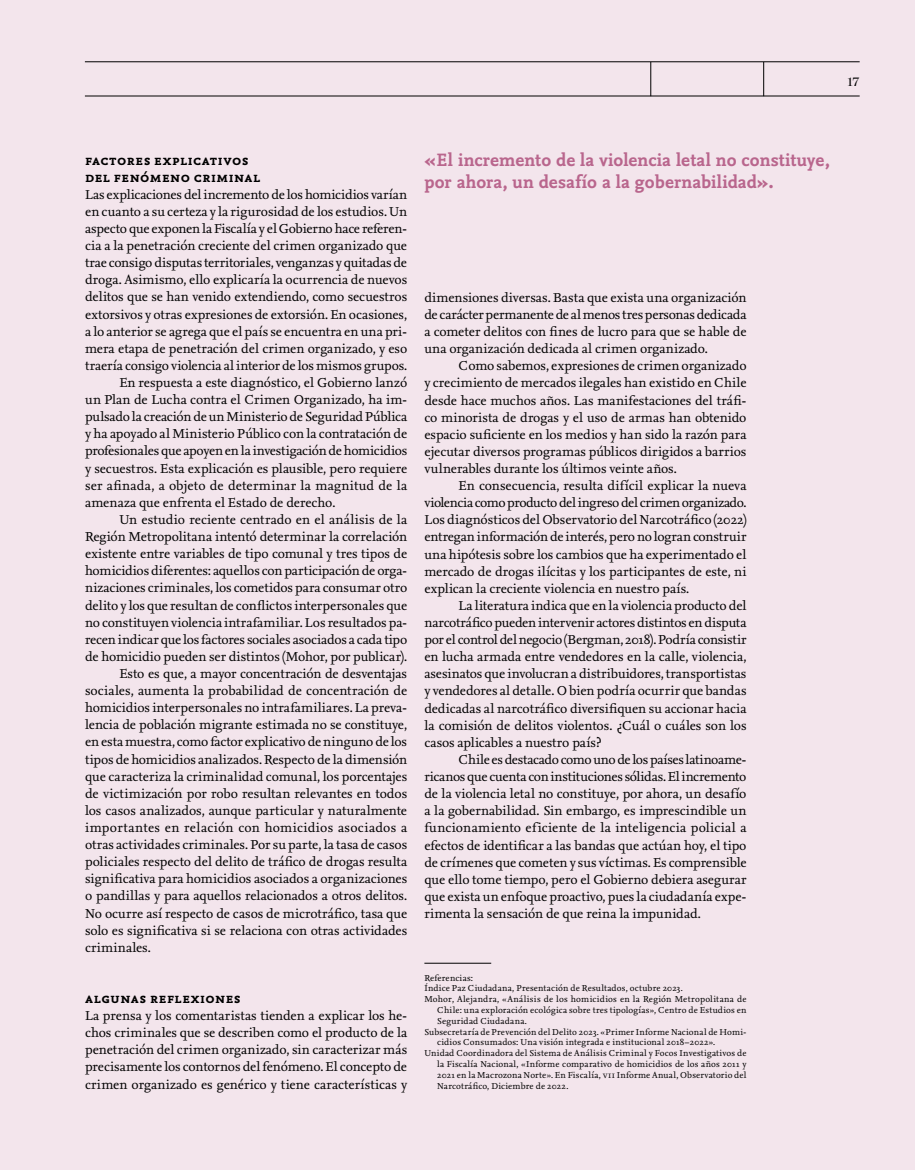
<style>
.page{position:relative;width:915px;height:1170px;background:#fff}
.page>*{position:absolute;margin:0;border:0;box-sizing:border-box;transform-origin:0 0}
.t1{font:700 18.75px/22.5px "Nexus Mix Pro";color:#b9668d}
.t2{font:700 15px/17.1px "Nexus Mix Pro";letter-spacing:.03em;color:#000}
.t3{font:13.5px/17.1px "Nexus Serif Pro";letter-spacing:-.01em;color:#000;text-align:justify}
.t4{font:500 12px "Chapman";color:#000}
.t5{font:9px "Nexus Serif Pro";letter-spacing:.02em;color:#000}
</style>
<div class="page">
<div style="left:0;top:0;width:914px;height:1169px;background:#f3e5ec"></div>
<hr style="left:424px;top:962px;width:67px;height:1px;background:#000">
<hr style="left:85px;top:61px;width:774px;height:1px;background:#000">
<hr style="left:85px;top:96px;width:774px;height:1px;background:#000">
<hr style="left:763px;top:62px;width:1px;height:34px;background:#000">
<hr style="left:650px;top:62px;width:1px;height:34px;background:#000">
<p class="t4" style="left:847px;top:73px;width:13px">17</p>
<p class="t2" style="left:85px;top:150px;width:177px">factores explicativos del fenómeno criminal</p>
<p class="t3" style="left:85px;top:185px;width:323px">Las explicaciones del incremento de los homicidios varían</p>
<p class="t3" style="left:85px;top:202px;width:323px">en cuanto a su certeza y la rigurosidad de los estudios. Un</p>
<p class="t3" style="left:85px;top:219px;width:323px">aspecto que exponen la Fiscalía y el Gobierno hace referen-</p>
<p class="t3" style="left:85px;top:236px;width:323px">cia a la penetración creciente del crimen organizado que</p>
<p class="t3" style="left:85px;top:253px;width:323px">trae consigo disputas territoriales, venganzas y quitadas de</p>
<p class="t3" style="left:85px;top:271px;width:323px">droga. Asimismo, ello explicaría la ocurrencia de nuevos</p>
<p class="t3" style="left:85px;top:288px;width:323px">delitos que se han venido extendiendo, como secuestros</p>
<p class="t3" style="left:85px;top:305px;width:323px">extorsivos y otras expresiones de extorsión. En ocasiones,</p>
<p class="t3" style="left:85px;top:322px;width:323px">a lo anterior se agrega que el país se encuentra en una pri-</p>
<p class="t3" style="left:85px;top:339px;width:323px">mera etapa de penetración del crimen organizado, y eso</p>
<p class="t3" style="left:85px;top:356px;width:323px">traería consigo violencia al interior de los mismos grupos.</p>
<p class="t3" style="left:119px;top:373px;width:289px">En respuesta a este diagnóstico, el Gobierno lanzó</p>
<p class="t3" style="left:85px;top:390px;width:323px">un Plan de Lucha contra el Crimen Organizado, ha im-</p>
<p class="t3" style="left:85px;top:407px;width:323px">pulsado la creación de un Ministerio de Seguridad Pública</p>
<p class="t3" style="left:85px;top:424px;width:323px">y ha apoyado al Ministerio Público con la contratación de</p>
<p class="t3" style="left:85px;top:442px;width:323px">profesionales que apoyen en la investigación de homicidios</p>
<p class="t3" style="left:85px;top:459px;width:323px">y secuestros. Esta explicación es plausible, pero requiere</p>
<p class="t3" style="left:85px;top:476px;width:323px">ser afinada, a objeto de determinar la magnitud de la</p>
<p class="t3" style="left:85px;top:493px;width:252px">amenaza que enfrenta el Estado de derecho.</p>
<p class="t3" style="left:119px;top:510px;width:289px">Un estudio reciente centrado en el análisis de la</p>
<p class="t3" style="left:85px;top:527px;width:323px">Región Metropolitana intentó determinar la correlación</p>
<p class="t3" style="left:85px;top:544px;width:323px">existente entre variables de tipo comunal y tres tipos de</p>
<p class="t3" style="left:85px;top:561px;width:323px">homicidios diferentes: aquellos con participación de orga-</p>
<p class="t3" style="left:85px;top:578px;width:323px">nizaciones criminales, los cometidos para consumar otro</p>
<p class="t3" style="left:85px;top:596px;width:323px">delito y los que resultan de conflictos interpersonales que</p>
<p class="t3" style="left:85px;top:613px;width:323px">no constituyen violencia intrafamiliar. Los resultados pa-</p>
<p class="t3" style="left:85px;top:630px;width:323px">recen indicar que los factores sociales asociados a cada tipo</p>
<p class="t3" style="left:85px;top:647px;width:323px">de homicidio pueden ser distintos (Mohor, por publicar).</p>
<p class="t3" style="left:119px;top:664px;width:289px">Esto es que, a mayor concentración de desventajas</p>
<p class="t3" style="left:85px;top:681px;width:323px">sociales, aumenta la probabilidad de concentración de</p>
<p class="t3" style="left:85px;top:698px;width:323px">homicidios interpersonales no intrafamiliares. La preva-</p>
<p class="t3" style="left:85px;top:715px;width:323px">lencia de población migrante estimada no se constituye,</p>
<p class="t3" style="left:85px;top:732px;width:323px">en esta muestra, como factor explicativo de ninguno de los</p>
<p class="t3" style="left:85px;top:749px;width:323px">tipos de homicidios analizados. Respecto de la dimensión</p>
<p class="t3" style="left:85px;top:767px;width:323px">que caracteriza la criminalidad comunal, los porcentajes</p>
<p class="t3" style="left:85px;top:784px;width:323px">de victimización por robo resultan relevantes en todos</p>
<p class="t3" style="left:85px;top:801px;width:323px">los casos analizados, aunque particular y naturalmente</p>
<p class="t3" style="left:85px;top:818px;width:323px">importantes en relación con homicidios asociados a</p>
<p class="t3" style="left:85px;top:835px;width:323px">otras actividades criminales. Por su parte, la tasa de casos</p>
<p class="t3" style="left:85px;top:852px;width:323px">policiales respecto del delito de tráfico de drogas resulta</p>
<p class="t3" style="left:85px;top:869px;width:323px">significativa para homicidios asociados a organizaciones</p>
<p class="t3" style="left:85px;top:886px;width:323px">o pandillas y para aquellos relacionados a otros delitos.</p>
<p class="t3" style="left:85px;top:903px;width:323px">No ocurre así respecto de casos de microtráfico, tasa que</p>
<p class="t3" style="left:85px;top:921px;width:323px">solo es significativa si se relaciona con otras actividades</p>
<p class="t3" style="left:85px;top:938px;width:67px">criminales.</p>
<p class="t2" style="left:85px;top:988px;width:157px">algunas reflexiones</p>
<p class="t3" style="left:85px;top:1006px;width:323px">La prensa y los comentaristas tienden a explicar los he&shy;chos criminales que se describen como el producto de la penetración del crimen organizado, sin caracterizar más precisamente los contornos del fenómeno. El concepto de crimen organizado es genérico y tiene características y</p>
<h1 class="t1" style="left:424px;top:148px;width:406px">«El incremento de la violencia letal no constituye, por ahora, un desafío a la gobernabilidad».</h1>
<p class="t3" style="left:424px;top:288px;width:323px">dimensiones diversas. Basta que exista una organización de carácter permanente de al menos tres personas dedicada a cometer delitos con fines de lucro para que se hable de una organización dedicada al crimen organizado.</p>
<p class="t3" style="left:424px;top:356px;width:323px;text-indent:34px">Como sabemos, expresiones de crimen organizado y crecimiento de mercados ilegales han existido en Chile desde hace muchos años. Las manifestaciones del tráfi&shy;co minorista de drogas y el uso de armas han obtenido espacio suficiente en los medios y han sido la razón para ejecutar diversos programas públicos dirigidos a barrios vulnerables durante los últimos veinte años.</p>
<p class="t3" style="left:424px;top:476px;width:323px;text-indent:34px">En consecuencia, resulta difícil explicar la nueva violencia como producto del ingreso del crimen organizado.<br>Los diagnósticos del Observatorio del Narcotráfico (2022) entregan información de interés, pero no logran construir una hipótesis sobre los cambios que ha experimentado el mercado de drogas ilícitas y los participantes de este, ni explican la creciente violencia en nuestro país.</p>
<p class="t3" style="left:424px;top:596px;width:323px;text-indent:34px">La literatura indica que en la violencia producto del narcotráfico pueden intervenir actores distintos en disputa por el control del negocio (Bergman, 2018). Podría consistir en lucha armada entre vendedores en la calle, violencia, asesinatos que involucran a distribuidores, transportistas y vendedores al detalle. O bien podría ocurrir que bandas dedicadas al narcotráfico diversifiquen su accionar hacia la comisión de delitos violentos. ¿Cuál o cuáles son los casos aplicables a nuestro país?</p>
<p class="t3" style="left:424px;top:750px;width:323px;text-indent:34px">Chile es destacado como uno de los países latinoame&shy;ricanos que cuenta con instituciones sólidas. El incremento de la violencia letal no constituye, por ahora, un desafío a la gobernabilidad. Sin embargo, es imprescindible un funcionamiento eficiente de la inteligencia policial a efectos de identificar a las bandas que actúan hoy, el tipo de crímenes que cometen y sus víctimas. Es comprensible que ello tome tiempo, pero el Gobierno debiera asegurar que exista un enfoque proactivo, pues la ciudadanía expe&shy;rimenta la sensación de que reina la impunidad.</p>
<p class="t5" style="left:424px;top:970px;width:50px">Referencias:</p>
<p class="t5" style="left:424px;top:981px;width:260px">Índice Paz Ciudadana, Presentación de Resultados, octubre 2023.</p>
<p class="t5" style="left:424px;top:992px;width:323px">Mohor, Alejandra, «Análisis de los homicidios en la Región Metropolitana de</p>
<p class="t5" style="left:437px;top:1003px;width:311px">Chile: una exploración ecológica sobre tres tipologías», Centro de Estudios en</p>
<p class="t5" style="left:437px;top:1014px;width:91px">Seguridad Ciudadana.</p>
<p class="t5" style="left:424px;top:1024px;width:323px">Subsecretaría de Prevención del Delito 2023. «Primer Informe Nacional de Homi-</p>
<p class="t5" style="left:437px;top:1035px;width:279px">cidios Consumados: Una visión integrada e institucional 2018–2022».</p>
<p class="t5" style="left:424px;top:1046px;width:323px">Unidad Coordinadora del Sistema de Análisis Criminal y Focos Investigativos de</p>
<p class="t5" style="left:437px;top:1057px;width:311px">la Fiscalía Nacional, «Informe comparativo de homicidios de los años 2011 y</p>
<p class="t5" style="left:437px;top:1068px;width:311px">2021 en la Macrozona Norte». En Fiscalía, vii Informe Anual, Observatorio del</p>
<p class="t5" style="left:437px;top:1078px;width:133px">Narcotráfico, Diciembre de 2022.</p>
</div>
